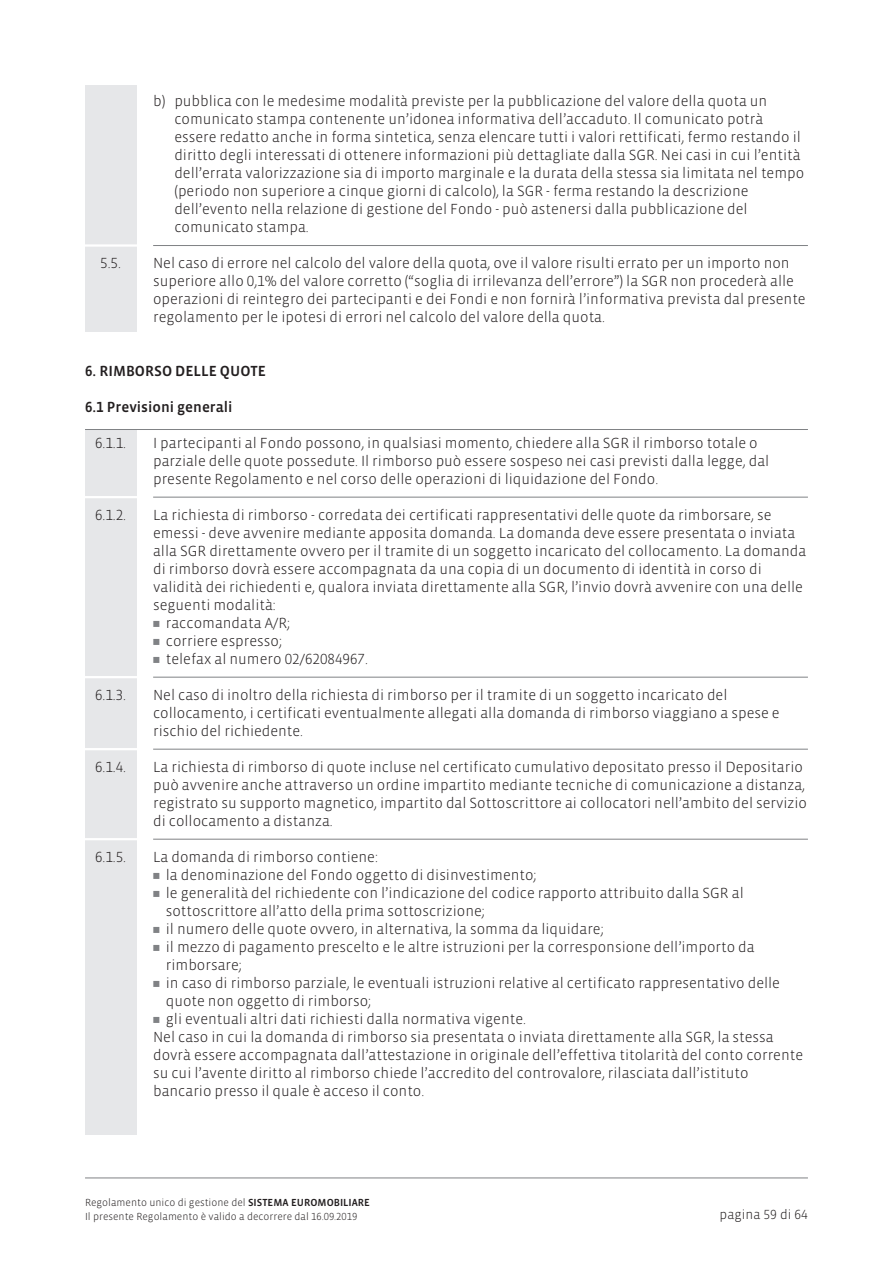
<style>
.page{position:relative;width:893px;height:1263px;background:#fff}
.page>*{position:absolute;margin:0;border:0;box-sizing:border-box;transform-origin:0 0}
.t1{font:300 15px/18px "Vista Sans OTCE";color:#231f20}
.t2{font:500 15px "Vista Sans OTCE";color:#231f20}
.t3{font:300 13.5px "Vista Sans OTCE";color:#231f20}
.t4{font:300 10.5px/13.5px "Vista Sans OTCE";color:#231f20}
.s1{font-family:"Universal Newswith Comm Pi";font-weight:400;font-size:12px;color:#808285}
.s2{font-weight:500}
</style>
<div class="page">
<div style="left:85px;top:85px;width:51px;height:246px;background:#e6e7e9"></div>
<div style="left:85px;top:429px;width:51px;height:706px;background:#e6e7e9"></div>
<hr style="left:85px;top:429px;width:723px;height:1px;background:#808285">
<hr style="left:153px;top:497px;width:655px;height:1px;background:#808285">
<hr style="left:81px;top:496px;width:72px;height:2px;background:#fff">
<hr style="left:153px;top:677px;width:655px;height:1px;background:#808285">
<hr style="left:81px;top:676px;width:72px;height:2px;background:#fff">
<hr style="left:153px;top:749px;width:655px;height:1px;background:#808285">
<hr style="left:81px;top:748px;width:72px;height:2px;background:#fff">
<hr style="left:153px;top:839px;width:655px;height:1px;background:#808285">
<hr style="left:81px;top:838px;width:72px;height:2px;background:#fff">
<hr style="left:153px;top:245px;width:655px;height:1px;background:#808285">
<hr style="left:81px;top:244px;width:72px;height:3px;background:#fff">
<hr style="left:85px;top:1177px;width:723px;height:1px;background:#808285">
<p class="t1" style="left:174px;top:93px;width:631px;text-indent:-21px">b) pubblica con le medesime modalità previste per la pubblicazione del valore della quota un comunicato stampa contenente un’idonea informativa dell’accaduto. Il comunicato potrà essere redatto anche in forma sintetica, senza elencare tutti i valori rettificati, fermo restando il diritto degli interessati di ottenere informazioni più dettagliate dalla SGR. Nei casi in cui l’entità dell’errata valorizzazione sia di importo marginale e la durata della stessa sia limitata nel tempo (periodo non superiore a cinque giorni di calcolo), la SGR - ferma restando la descrizione dell’evento nella relazione di gestione del Fondo - può astenersi dalla pubblicazione del comunicato stampa.</p>
<p class="t1" style="left:100px;top:255px;width:22px">5.5.</p>
<p class="t1" style="left:153px;top:255px;width:654px">Nel caso di errore nel calcolo del valore della quota, ove il valore risulti errato per un importo non superiore allo 0,1% del valore corretto (“soglia di irrilevanza dell’errore”) la SGR non procederà alle operazioni di reintegro dei partecipanti e dei Fondi e non fornirà l’informativa prevista dal presente regolamento per le ipotesi di errori nel calcolo del valore della quota.</p>
<p class="t2" style="left:85px;top:364px;width:183px">6. RIMBORSO DELLE QUOTE</p>
<p class="t2" style="left:85px;top:400px;width:149px">6.1 Previsioni generali</p>
<p class="t1" style="left:95px;top:435px;width:33px">6.1.1.</p>
<p class="t1" style="left:153px;top:435px;width:618px">I partecipanti al Fondo possono, in qualsiasi momento, chiedere alla SGR il rimborso totale o parziale delle quote possedute. Il rimborso può essere sospeso nei casi previsti dalla legge, dal presente Regolamento e nel corso delle operazioni di liquidazione del Fondo.</p>
<p class="t1" style="left:95px;top:507px;width:33px">6.1.2.</p>
<p class="t1" style="left:153px;top:507px;width:655px">La richiesta di rimborso - corredata dei certificati rappresentativi delle quote da rimborsare, se emessi - deve avvenire mediante apposita domanda. La domanda deve essere presentata o inviata alla SGR direttamente ovvero per il tramite di un soggetto incaricato del collocamento. La domanda di rimborso dovrà essere accompagnata da una copia di un documento di identità in corso di validità dei richiedenti e, qualora inviata direttamente alla SGR, l’invio dovrà avvenire con una delle seguenti modalità:</p>
<p class="t1" style="left:153px;top:615px;width:138px"><span class="s1">-</span> raccomandata A/R;</p>
<p class="t1" style="left:153px;top:633px;width:130px"><span class="s1">-</span> corriere espresso;</p>
<p class="t1" style="left:153px;top:651px;width:216px"><span class="s1">-</span> telefax al numero 02/62084967.</p>
<p class="t1" style="left:95px;top:687px;width:33px">6.1.3.</p>
<p class="t1" style="left:153px;top:687px;width:628px">Nel caso di inoltro della richiesta di rimborso per il tramite di un soggetto incaricato del collocamento, i certificati eventualmente allegati alla domanda di rimborso viaggiano a spese e rischio del richiedente.</p>
<p class="t1" style="left:95px;top:759px;width:33px">6.1.4.</p>
<p class="t1" style="left:153px;top:759px;width:655px">La richiesta di rimborso di quote incluse nel certificato cumulativo depositato presso il Depositario può avvenire anche attraverso un ordine impartito mediante tecniche di comunicazione a distanza, registrato su supporto magnetico, impartito dal Sottoscrittore ai collocatori nell’ambito del servizio di collocamento a distanza.</p>
<p class="t1" style="left:95px;top:849px;width:33px">6.1.5.</p>
<p class="t1" style="left:153px;top:849px;width:226px">La domanda di rimborso contiene:</p>
<p class="t1" style="left:153px;top:867px;width:385px"><span class="s1">-</span> la denominazione del Fondo oggetto di disinvestimento;</p>
<p class="t1" style="left:166px;top:885px;width:579px;text-indent:-13px"><span class="s1">-</span> le generalità del richiedente con l’indicazione del codice rapporto attribuito dalla SGR al sottoscrittore all’atto della prima sottoscrizione;</p>
<p class="t1" style="left:153px;top:921px;width:452px"><span class="s1">-</span> il numero delle quote ovvero, in alternativa, la somma da liquidare;</p>
<p class="t1" style="left:166px;top:939px;width:590px;text-indent:-13px"><span class="s1">-</span> il mezzo di pagamento prescelto e le altre istruzioni per la corresponsione dell’importo da rimborsare;</p>
<p class="t1" style="left:166px;top:975px;width:616px;text-indent:-13px"><span class="s1">-</span> in caso di rimborso parziale, le eventuali istruzioni relative al certificato rappresentativo delle quote non oggetto di rimborso;</p>
<p class="t1" style="left:153px;top:1011px;width:651px"><span class="s1">-</span> gli eventuali altri dati richiesti dalla normativa vigente.<br>Nel caso in cui la domanda di rimborso sia presentata o inviata direttamente alla SGR, la stessa dovrà essere accompagnata dall’attestazione in originale dell’effettiva titolarità del conto corrente su cui l’avente diritto al rimborso chiede l’accredito del controvalore, rilasciata dall’istituto bancario presso il quale è acceso il conto.</p>
<p class="t4" style="left:85px;top:1196px;width:286px">Regolamento unico di gestione del <span class="s2">SISTEMA EUROMOBILIARE<br></span>Il presente Regolamento è valido a decorrere dal 16.09.2019</p>
<p class="t3" style="left:720px;top:1209px;width:90px">pagina 59 di 64</p>
</div>
